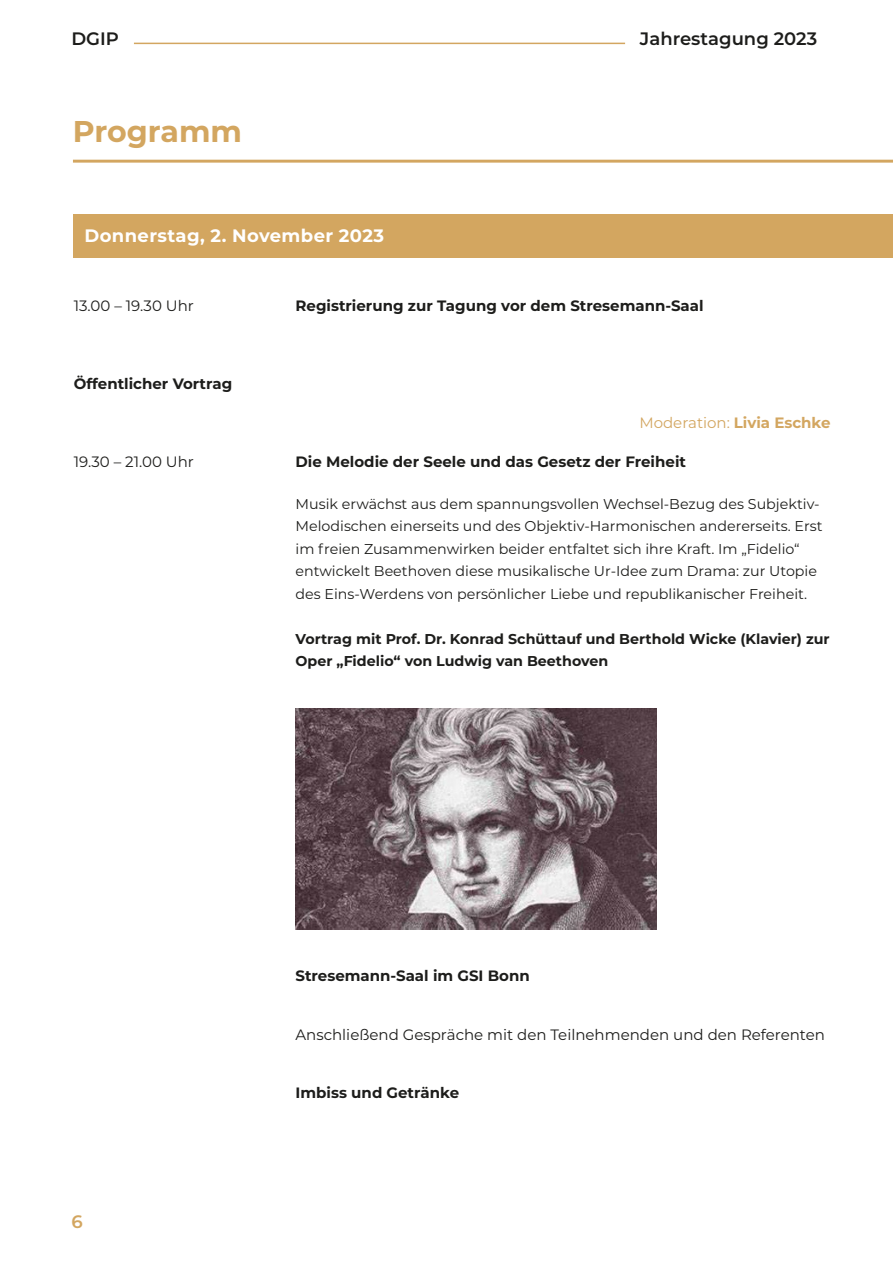
<style>
.page{position:relative;width:893px;height:1263px;background:#fff}
.page>*{position:absolute;margin:0;border:0;box-sizing:border-box;transform-origin:0 0}
.t1{font:700 30px "Montserrat";color:#d3a660}
.t2{font:700 18px "Montserrat";letter-spacing:.02em;color:#fff}
.t3{font:600 18px "Montserrat";color:#1d1d1b}
.t4{font:600 18px "Montserrat";color:#d3a660}
.t5{font:700 15px "Montserrat";color:#1d1d1b}
.t6{font:15px "Montserrat";color:#1d1d1b}
.t7{font:15px "Montserrat";color:#d3a660}
.Absatzformat_1{font:14.25px/22.5px "Montserrat";color:#1d1d1b}
.Absatzformat_1-2{font:700 14.25px/22.5px "Montserrat";color:#1d1d1b}
.s1{font-weight:700}
</style>
<div class="page">
<hr style="left:134px;top:43px;width:491px;height:1px;background:#d3a660">
<hr style="left:73px;top:160px;width:820px;height:3px;background:#d3a660">
<div style="left:74px;top:214px;width:819px;height:44px;background:#d3a660"></div>
<img style="left:296px;top:708px;width:360px;height:222px">
<p class="t3" style="left:71px;top:26px;width:49px">DGIP</p>
<p class="t3" style="left:640px;top:26px;width:179px">Jahrestagung 2023</p>
<p class="t1" style="left:73px;top:109px;width:171px">Programm</p>
<p class="t2" style="left:85px;top:223px;width:301px">Donnerstag, 2. November 2023</p>
<p class="t6" style="left:74px;top:295px;width:122px">13.00 – 19.30 Uhr</p>
<p class="t5" style="left:74px;top:372px;width:160px">Öffentlicher Vortrag</p>
<p class="t6" style="left:74px;top:451px;width:122px">19.30 – 21.00 Uhr</p>
<p class="t5" style="left:296px;top:294px;width:410px">Registrierung zur Tagung vor dem Stresemann-Saal</p>
<p class="t7" style="left:639px;top:412px;width:193px">Moderation: <span class="s1">Livia Eschke</span></p>
<p class="t5" style="left:296px;top:450px;width:392px">Die Melodie der Seele und das Gesetz der Freiheit</p>
<p class="Absatzformat_1" style="left:296px;top:492px;width:528px">Musik erwächst aus dem spannungsvollen Wechsel-Bezug des Subjektiv-Melodischen einerseits und des Objektiv-Harmonischen andererseits. Erst im freien Zusammenwirken beider entfaltet sich ihre Kraft. Im „Fidelio“ entwickelt Beethoven diese musikalische Ur-Idee zum Drama: zur Utopie des Eins-Werdens von persönlicher Liebe und republikanischer Freiheit.</p>
<p class="Absatzformat_1-2" style="left:296px;top:626px;width:536px">Vortrag mit Prof. Dr. Konrad Schüttauf und Berthold Wicke (Klavier) zur<br>Oper „Fidelio“ von Ludwig van Beethoven</p>
<p class="t4" style="left:71px;top:1208px;width:13px">6</p>
<p class="t5" style="left:296px;top:965px;width:236px">Stresemann-Saal im GSI Bonn</p>
<p class="t6" style="left:296px;top:1024px;width:531px">Anschließend Gespräche mit den Teilnehmenden und den Referenten</p>
<p class="t5" style="left:296px;top:1082px;width:165px">Imbiss und Getränke</p>
</div>
